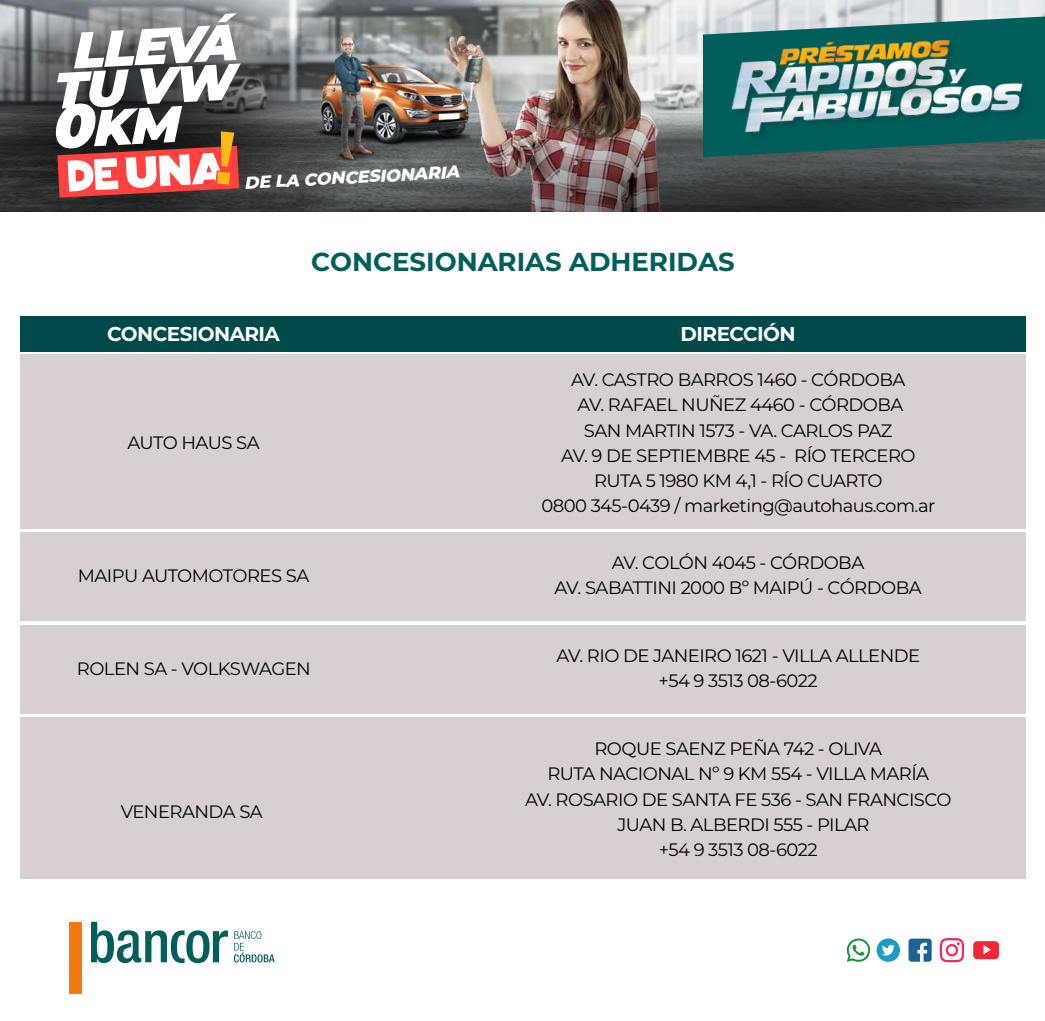
<style>
.page{position:relative;width:1045px;height:1021px;background:#fff}
.page>*{position:absolute;margin:0;border:0;box-sizing:border-box;transform-origin:0 0}
.t1{font:italic 900 50.9px/39.3px "Montserrat";color:#fff;text-align:justify}
.t2{font:700 26px "Montserrat";color:#005f5a}
.t3{font:700 20px "Montserrat";letter-spacing:-.03em;color:#fff}
.t4{font:18px/25.2px "Montserrat";letter-spacing:-.03em;color:#000;text-align:center}
.t5{font:italic 800 17.2px "Montserrat";color:#fff}
.s1{font-size:60.6px}
</style>
<div class="page">
<img style="left:372px;top:0;width:673px;height:112px">
<img style="left:372px;top:112px;width:673px;height:99px">
<img style="left:0;top:0;width:372px;height:212px">
<svg style="left:0;top:0;width:286px;height:176px;background:#595b5c"></svg>
<svg style="left:703px;top:16px;width:342px;height:141px;background:#78a09f"></svg>
<svg style="left:57px;top:131px;width:182px;height:67px"></svg>
<img style="left:713px;top:23px;width:332px;height:133px">
<img style="left:726px;top:31px;width:306px;height:107px">
<div style="left:20px;top:316px;width:1006px;height:35px;background:#004a4b"></div>
<div style="left:20px;top:354px;width:1006px;height:175px;background:#d8d0d0"></div>
<div style="left:20px;top:532px;width:1006px;height:89px;background:#d8d0d0"></div>
<div style="left:20px;top:625px;width:1006px;height:89px;background:#d8d0d0"></div>
<div style="left:20px;top:717px;width:1006px;height:162px;background:#d8d0d0"></div>
<svg style="left:91px;top:922px;width:137px;height:41px"></svg>
<div style="left:69px;top:922px;width:13px;height:71px;background:#f67811"></div>
<svg style="left:234px;top:931px;width:41px;height:31px"></svg>
<svg style="left:909px;top:939px;width:23px;height:23px"></svg>
<svg style="left:940px;top:938px;width:24px;height:24px"></svg>
<svg style="left:973px;top:941px;width:26px;height:18px"></svg>
<svg style="left:846px;top:938px;width:54px;height:24px"></svg>
<h1 class="t1" style="left:47px;top:29px;width:191px;text-indent:25px;rotate:-3deg">LLEVÁ TU VW <span class="s1">0</span>KM</h1>
<p class="t5" style="left:244px;top:170px;width:217px;rotate:-3deg">DE LA CONCESIONARIA</p>
<h2 class="t2" style="left:311px;top:243px;width:425px">CONCESIONARIAS ADHERIDAS</h2>
<p class="t3" style="left:107px;top:319px;width:174px">CONCESIONARIA</p>
<p class="t3" style="left:681px;top:320px;width:117px">DIRECCIÓN</p>
<p class="t4" style="left:128px;top:429px;width:134px">AUTO HAUS SA</p>
<p class="t4" style="left:78px;top:562px;width:233px">MAIPU AUTOMOTORES SA</p>
<p class="t4" style="left:77px;top:655px;width:236px">ROLEN SA - VOLKSWAGEN</p>
<p class="t4" style="left:121px;top:798px;width:144px">VENERANDA SA</p>
<p class="t4" style="left:541px;top:367px;width:396px">AV. CASTRO BARROS 1460 - CÓRDOBA<br>AV. RAFAEL NUÑEZ 4460 - CÓRDOBA<br>SAN MARTIN 1573 - VA. CARLOS PAZ<br>AV. 9 DE SEPTIEMBRE 45 - RÍO TERCERO RUTA 5 1980 KM 4,1 - RÍO CUARTO<br>0800 345-0439 / marketing@autohaus.com.ar</p>
<p class="t4" style="left:555px;top:550px;width:369px">AV. COLÓN 4045 - CÓRDOBA<br>AV. SABATTINI 2000 Bº MAIPÚ - CÓRDOBA</p>
<p class="t4" style="left:556px;top:643px;width:365px">AV. RIO DE JANEIRO 1621 - VILLA ALLENDE +54 9 3513 08-6022</p>
<p class="t4" style="left:525px;top:736px;width:428px">ROQUE SAENZ PEÑA 742 - OLIVA<br>RUTA NACIONAL Nº 9 KM 554 - VILLA MARÍA<br>AV. ROSARIO DE SANTA FE 536 - SAN FRANCISCO<br>JUAN B. ALBERDI 555 - PILAR<br>+54 9 3513 08-6022</p>
</div>
